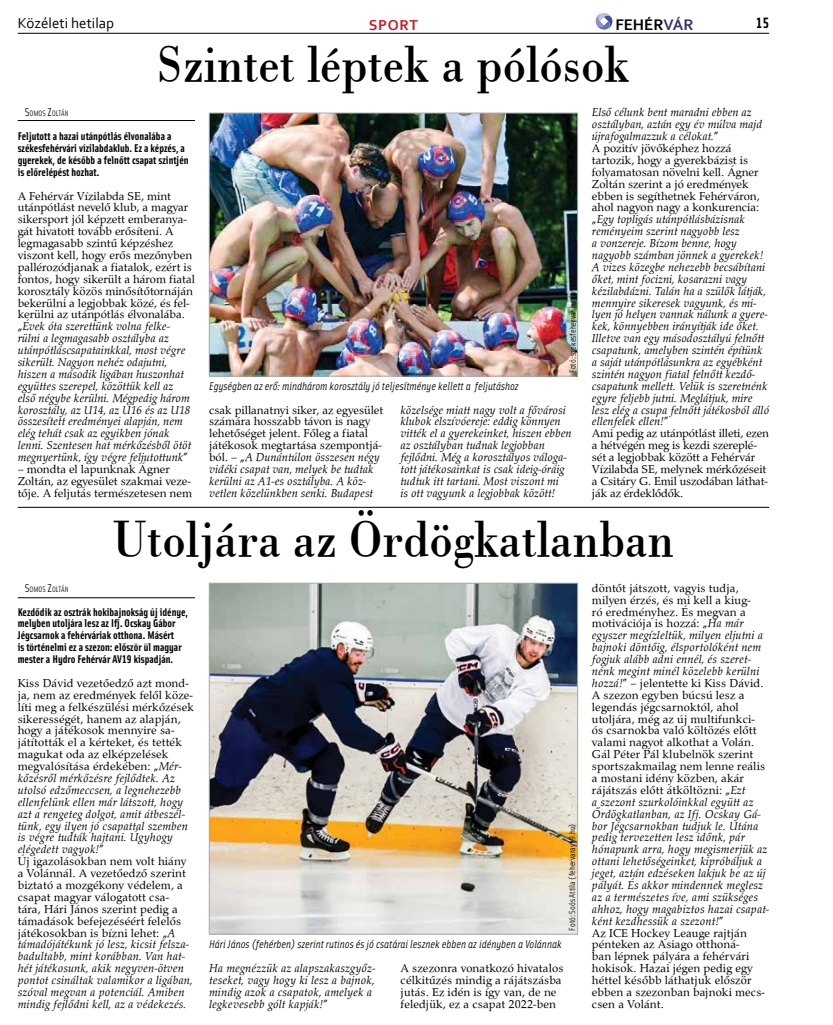
<style>
.page{position:relative;width:833px;height:1025px;background:#fff}
.page>*{position:absolute;margin:0;border:0;box-sizing:border-box;transform-origin:0 0}
.t1{font:52.5px "Bodoni PFL";color:#000;scale:.9 1}
.t2{font:700 16.12px "Corbel";color:#000}
.t3{font:15px "Corbel";color:#000}
.t4{font:700 15px "Corbel";letter-spacing:.04em;color:#ce171e}
.t5{font:700 15px "Solex";color:#000}
.t6{font:11.88px/11.9px "Palladius";letter-spacing:.01em;color:#000}
.t7{font:italic 11.88px/11.9px "Palladius";color:#000}
.t8{font:700 11.25px/11.9px "Solex";color:#000}
.t9{font:italic 11.25px "Solex";color:#000}
.t10{font:8.75px "Solex";color:#000}
.t11{font:7.88px "Solex";color:#000}
.s1{color:#3c316c}
.s2{font-size:11.25px}
.s3{font-style:normal}
.s4{font-style:italic}
</style>
<div class="page">
<hr style="left:18px;top:33px;width:751px;height:1px;background:#000">
<svg style="left:595px;top:13px;width:17px;height:17px"></svg>
<hr style="left:18px;top:597px;width:177px;height:1px;background:#000">
<hr style="left:18px;top:120px;width:177px;height:1px;background:#000">
<img style="left:211px;top:585px;width:365px;height:346px">
<div style="left:209px;top:583px;width:369px;height:350px;border:1px solid #a7a9ac"></div>
<img style="left:211px;top:115px;width:365px;height:259px">
<div style="left:209px;top:113px;width:369px;height:263px;border:1px solid #a7a9ac"></div>
<hr style="left:18px;top:507px;width:751px;height:1px;background:#000">
<p class="t3" style="left:18px;top:13px;width:98px">Közéleti hetilap</p>
<p class="t4" style="left:369px;top:15px;width:50px">SPORT</p>
<h2 class="t2" style="left:615px;top:14px;width:80px">FEHÉR<span class="s1">VÁR</span></h2>
<p class="t5" style="left:756px;top:13px;width:14px">15</p>
<h1 class="t1" style="left:157px;top:27px;width:527px">Szintet léptek a pólósok</h1>
<p class="t11" style="left:25px;top:109px;width:46px"><span class="s2">S</span>OMOS <span class="s2">Z</span>OLTÁN</p>
<p class="t8" style="left:18px;top:130px;width:172px">Feljutott a hazai utánpótlás élvonalába a székesfehérvári vízilabdaklub. Ez a képzés, a gyerekek, de később a felnőtt csapat szintjén is előrelépést hozhat.</p>
<p class="t7" style="left:18px;top:190px;width:179px"><span class="s3">A Fehérvár Vízilabda SE, mint utánpótlást nevelő klub, a magyar sikersport jól képzett emberanya&shy;gát hivatott tovább erősíteni. A legmagasabb szintű képzéshez viszont kell, hogy erős mezőnyben pallérozódjanak a fiatalok, ezért is fontos, hogy sikerült a három fiatal korosztály közös minősítőtornáján bekerülni a legjobbak közé, és fel&shy;kerülni az utánpótlás élvonalába. „</span>Évek óta szerettünk volna felke&shy;rülni a legmagasabb osztályba az utánpótláscsapatainkkal, most végre sikerült. Nagyon nehéz odajutni, hiszen a második ligában huszonhat együttes szerepel, közöttük kell az<br>első négybe kerülni. Mégpedig három korosztály, az U14, az U16 és az U18 összesített eredményei alapján, nem elég tehát csak az egyikben jónak lenni. Szentesen hat mérkőzésből ötöt megnyertünk, így végre feljutottunk<span class="s3">”</span></p>
<p class="t6" style="left:18px;top:463px;width:176px">– mondta el lapunknak Ágner<br>Zoltán, az egyesület szakmai veze&shy;tője. A feljutás természetesen nem</p>
<p class="t9" style="left:209px;top:378px;width:311px">Egységben az erő: mindhárom korosztály jó teljesítménye kellett a feljutáshoz</p>
<p class="t10" style="left:567px;top:372px;width:100px;rotate:-90deg">Fotó: szekesfehervar.hu (archív)</p>
<p class="t6" style="left:209px;top:403px;width:176px">csak pillanatnyi siker, az egyesület számára hosszabb távon is nagy lehetőséget jelent. Főleg a fiatal játékosok megtartása szempontjá&shy;ból. – „<span class="s4">A Dunántúlon összesen négy vidéki csapat van, melyek be tudtak kerülni az A1-es osztályba. A köz&shy;vetlen közelünkben senki. Budapest</span></p>
<p class="t7" style="left:400px;top:403px;width:173px">közelsége miatt nagy volt a fővárosi klubok elszívóereje: eddig könnyen vitték el a gyerekeinket, hiszen ebben az osztályban tudnak legjobban fejlődni. Még a korosztályos váloga&shy;tott játékosainkat is csak ideig-óráig tudtuk itt tartani. Most viszont mi<br>is ott vagyunk a legjobbak között!</p>
<p class="t7" style="left:592px;top:106px;width:179px">Első célunk bent maradni ebben az osztályban, aztán egy év múlva majd újrafogalmazzuk a célokat.<span class="s3">”<br>A pozitív jövőképhez hozzá tartozik, hogy a gyerekbázist is folyamatosan növelni kell. Ágner Zoltán szerint a jó eredmények ebben is segíthetnek Fehérváron, ahol nagyon nagy a konkurencia: „</span>Egy topligás utánpótlásbázisnak reményeim szerint nagyobb lesz<br>a vonzereje. Bízom benne, hogy nagyobb számban jönnek a gyerekek!<br>A vizes közegbe nehezebb becsábítani őket, mint focizni, kosarazni vagy kézilabdázni. Talán ha a szülők látják, mennyire sikeresek vagyunk, és mi&shy;lyen jó helyen vannak nálunk a gyere&shy;kek, könnyebben irányítják ide őket.<br>Illetve van egy másodosztályú felnőtt csapatunk, amelyben szintén építünk a saját utánpótlásunkra az egyébként szintén nagyon fiatal felnőtt kezdő&shy;csapatunk mellett. Velük is szeretnénk egyre feljebb jutni. Meglátjuk, mire lesz elég a csupa felnőtt játékosból álló ellenfelek ellen!<span class="s3">”<br>Ami pedig az utánpótlást illeti, ezen a hétvégén meg is kezdi szereplé&shy;sét a legjobbak között a Fehérvár Vízilabda SE, melynek mérkőzéseit a Csitáry G. Emil uszodában láthat&shy;ják az érdeklődők.</span></p>
<h1 class="t1" style="left:113px;top:502px;width:625px">Utoljára az Ördögkatlanban</h1>
<p class="t11" style="left:25px;top:584px;width:46px"><span class="s2">S</span>OMOS <span class="s2">Z</span>OLTÁN</p>
<p class="t8" style="left:18px;top:605px;width:172px">Kezdődik az osztrák hokibajnokság új idénye, melyben utoljára lesz az Ifj. Ocskay Gábor Jégcsarnok a fehérváriak otthona. Másért<br>is történelmi ez a szezon: először ül magyar mester a Hydro Fehérvár AV19 kispadján.</p>
<p class="t6" style="left:18px;top:676px;width:178px">Kiss Dávid vezetőedző azt mond&shy;ja, nem az eredmények felől köze&shy;líti meg a felkészülési mérkőzések sikerességét, hanem az alapján, hogy a játékosok mennyire sa&shy;játították el a kérteket, és tették magukat oda az elképzelések megvalósítása érdekében: „<span class="s4">Mér&shy;kőzésről mérkőzésre fejlődtek. Az utolsó edzőmeccsen, a legnehezebb ellenfelünk ellen már látszott, hogy azt a rengeteg dolgot, amit átbeszél&shy;tünk, egy ilyen jó csapattal szemben is végre tudták hajtani. Úgyhogy elégedett vagyok!</span>”<br>Új igazolásokban nem volt hiány a Volánnál. A vezetőedző szerint biztató a mozgékony védelem, a csapat magyar válogatott csa&shy;tára, Hári János szerint pedig a támadások befejezéséért felelős játékosokban is bízni lehet: „<span class="s4">A támadójátékunk jó lesz, kicsit felsza&shy;badultabb, mint korábban. Van hat&shy;hét játékosunk, akik negyven-ötven pontot csináltak valamikor a ligában, szóval megvan a potenciál. Amiben mindig fejlődni kell, az a védekezés.</span></p>
<p class="t10" style="left:566px;top:930px;width:108px;rotate:-90deg">Fotó: Soós Attila (fehervarav19.hu)</p>
<p class="t9" style="left:209px;top:936px;width:354px">Hári János (fehérben) szerint rutinos és jó csatárai lesznek ebben az idényben a Volánnak</p>
<p class="t7" style="left:209px;top:961px;width:168px">Ha megnézzük az alapszakaszgyőz&shy;teseket, vagy hogy ki lesz a bajnok, mindig azok a csapatok, amelyek a legkevesebb gólt kapják!<span class="s3">”</span></p>
<p class="t6" style="left:400px;top:961px;width:164px">A szezonra vonatkozó hivatalos célkitűzés mindig a rájátszásba jutás. Ez idén is így van, de ne feledjük, ez a csapat 2022-ben</p>
<p class="t6" style="left:592px;top:581px;width:179px">döntőt játszott, vagyis tudja, milyen érzés, és mi kell a kiug-<br>ró eredményhez. És megvan a motivációja is hozzá: „<span class="s4">Ha már egyszer megízleltük, milyen eljutni a bajnoki döntőig, élsportolóként nem fogjuk alább adni ennél, és szeret&shy;nénk megint minél közelebb kerülni hozzá!</span>” – jelentette ki Kiss Dávid.<br>A szezon egyben búcsú lesz a legendás jégcsarnoktól, ahol utoljára, még az új multifunkci&shy;ós csarnokba való költözés előtt valami nagyot alkothat a Volán.<br>Gál Péter Pál klubelnök szerint sportszakmailag nem lenne reális a mostani idény közben, akár rájátszás előtt átköltözni: „<span class="s4">Ezt<br>a szezont szurkolóinkkal együtt az<br>Őrdögkatlanban, az Ifj. Ocskay Gá&shy;bor Jégcsarnokban tudjuk le. Utána pedig tervezetten lesz időnk, pár hónapunk arra, hogy megismerjük az ottani lehetőségeinket, kipróbáljuk a jeget, aztán edzéseken lakjuk be az új pályát. És akkor mindennek meglesz az a természetes íve, ami szükséges ahhoz, hogy magabiztos hazai csapat&shy;ként kezdhessük a szezont!</span>”<br>Az ICE Hockey Leauge rajtján pénteken az Asiago otthoná-<br>ban lépnek pályára a fehérvári hokisok. Hazai jégen pedig egy héttel később láthatjuk először ebben a szezonban bajnoki mec - csen a Volánt.</p>
</div>
